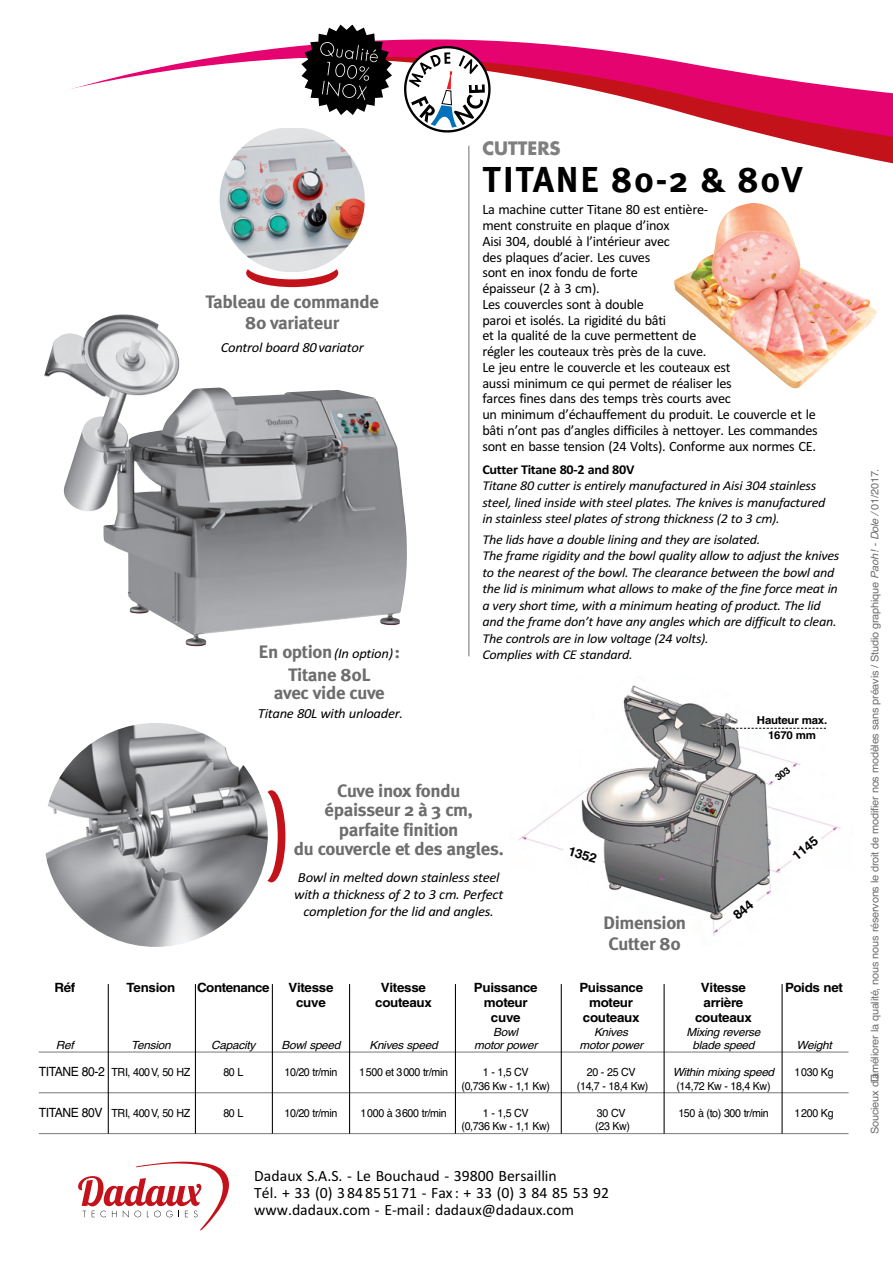
<style>
.page{position:relative;width:893px;height:1263px;background:#fff}
.page>*{position:absolute;margin:0;border:0;box-sizing:border-box;transform-origin:0 0}
.t1{font:700 36px "Meta Plus";letter-spacing:.04em;color:#000}
.t2{font:700 18px/19.5px "Meta Plus";letter-spacing:-.02em;color:#6d6d6d;text-align:center;scale:1.05 1}
.t3{font:700 18px "Futura";color:#808080}
.t4{font:15.75px/17.2px "Calibri";color:#000}
.t5{font:14.25px/15.8px "Calibri";letter-spacing:-.02em;color:#000}
.t6{font:italic 13.95px/16.8px "Calibri";letter-spacing:-.02em;color:#000;text-align:center;scale:1.05 1}
.t7{font:italic 13.5px/16.5px "Calibri";letter-spacing:-.02em;color:#000;scale:1.05 1}
.t8{font:700 13.5px "Calibri";letter-spacing:-.02em;color:#000;scale:1.05 1}
.t9{font:700 12.9px "Helvetica";color:#000;scale:1.05 1}
.t10{font:700 12.75px "Helvetica";letter-spacing:-.02em;color:#000;scale:1.05 1}
.t11{font:11.25px "Helvetica";letter-spacing:-.035em;color:#000;scale:.95 1}
.t12{font:italic 11.25px "Helvetica";color:#000;scale:1.05 1}
.t13{font:700 10.95px/15px "Helvetica";letter-spacing:-.02em;color:#000;text-align:center;scale:1.05 1}
.t14{font:10.5px "Helvetica";letter-spacing:-.02em;color:#6d6d6d;scale:1.05 1}
.s1{font-family:"Meta Plus";font-weight:700;font-style:normal;font-size:18px;color:#6d6d6d}
.s2{font-size:12.75px}
.s3{font-style:italic}
</style>
<div class="page">
<svg style="left:78px;top:1162px;width:151px;height:68px"></svg>
<img style="left:519px;top:685px;width:322px;height:251px">
<svg style="left:68px;top:24px;width:825px;height:237px"></svg>
<hr style="left:39px;top:1051px;width:809px;height:1px;background:#878787">
<hr style="left:39px;top:1092px;width:809px;height:1px;background:#878787">
<hr style="left:39px;top:1133px;width:809px;height:1px;background:#878787">
<hr style="left:108px;top:984px;width:1px;height:149px;background:#000">
<hr style="left:195px;top:984px;width:1px;height:149px;background:#000">
<hr style="left:272px;top:984px;width:1px;height:149px;background:#000">
<hr style="left:349px;top:984px;width:1px;height:149px;background:#000">
<hr style="left:455px;top:984px;width:1px;height:149px;background:#000">
<hr style="left:561px;top:984px;width:1px;height:149px;background:#000">
<hr style="left:664px;top:984px;width:1px;height:149px;background:#000">
<hr style="left:781px;top:984px;width:2px;height:149px;background:#000">
<svg style="left:246px;top:269px;width:92px;height:18px"></svg>
<svg style="left:267px;top:790px;width:18px;height:92px"></svg>
<svg style="left:301px;top:25px;width:91px;height:90px"></svg>
<svg style="left:402px;top:44px;width:90px;height:90px"></svg>
<img style="left:674px;top:203px;width:203px;height:186px">
<hr style="left:468px;top:146px;width:1px;height:510px;background:#6d6d6d">
<img style="left:44px;top:723px;width:224px;height:224px;border-radius:50%">
<svg style="left:562px;top:842px;width:42px;height:25px"></svg>
<svg style="left:786px;top:831px;width:38px;height:34px"></svg>
<img style="left:44px;top:314px;width:363px;height:332px">
<svg style="left:713px;top:728px;width:113px;height:1px"></svg>
<svg style="left:726px;top:894px;width:34px;height:32px"></svg>
<svg style="left:771px;top:763px;width:23px;height:21px"></svg>
<p class="t2" style="left:205px;top:293px;width:167px;line-height:20.7px">Tableau de commande<br>80 variateur</p>
<p class="t6" style="left:221px;top:340px;width:138px">Control board 80variator</p>
<p class="t6" style="left:259px;top:646px;width:136px"><span class="s1">En option</span>(In option)<span class="s1">:</span></p>
<p class="t2" style="left:274px;top:667px;width:107px;line-height:18px">Titane 80L avec vide cuve</p>
<p class="t6" style="left:258px;top:706px;width:140px">Titane 80L with unloader.</p>
<p class="t3" style="left:482px;top:140px;width:80px">CUTTERS</p>
<h1 class="t1" style="left:482px;top:165px;width:322px">TITANE 80-2 &amp; 80V</h1>
<p class="t5" style="left:482px;top:203px;width:337px">La machine cutter Titane 80 est entière-<br>ment construite en plaque d’inox<br>Aisi 304, doublé à l’intérieur avec<br>des plaques d’acier. Les cuves<br>sont en inox fondu de forte<br>épaisseur (2 à 3 cm).<br>Les couvercles sont à double<br>paroi et isolés. La rigidité du bâti<br>et la qualité de la cuve permettent de<br>régler les couteaux très près de la cuve.<br>Le jeu entre le couvercle et les couteaux est<br>aussi minimum ce qui permet de réaliser les<br>farces fines dans des temps très courts avec<br>un minimum d’échauffement du produit. Le couvercle et le bâti n’ont pas d’angles difficiles à nettoyer. Les commandes sont en basse tension (24 Volts). Conforme aux normes CE.</p>
<p class="t8" style="left:482px;top:461px;width:146px">Cutter Titane 80-2 and 80V</p>
<p class="t7" style="left:482px;top:478px;width:328px">Titane 80 cutter is entirely manufactured in Aisi 304 stainless steel, lined inside with steel plates. The knives is manufactured in stainless steel plates of strong thickness (2 to 3 cm).</p>
<p class="t7" style="left:482px;top:532px;width:342px">The lids have a double lining and they are isolated.<br>The frame rigidity and the bowl quality allow to adjust the knives to the nearest of the bowl. The clearance between the bowl and the lid is minimum what allows to make of the fine force meat in a very short time, with a minimum heating of product. The lid and the frame don’t have any angles which are difficult to clean.<br>The controls are in low voltage (24 volts).<br>Complies with CE standard.</p>
<p class="t13" style="left:757px;top:714px;width:68px">Hauteur max.<br>1670 mm</p>
<p class="t2" style="left:294px;top:782px;width:201px">Cuve inox fondu<br>épaisseur 2 à 3 cm, parfaite finition<br>du couvercle et des angles.</p>
<p class="t6" style="left:294px;top:870px;width:201px">Bowl in melted down stainless steel with a thickness of 2 to 3 cm. Perfect completion for the lid and angles.</p>
<p class="t9" style="left:570px;top:846px;width:29px;rotate:16deg">1352</p>
<p class="t9" style="left:791px;top:854px;width:29px;rotate:-39deg">1145</p>
<p class="t2" style="left:603px;top:914px;width:81px;line-height:20.7px;text-align:left">Dimension<br>Cutter 80</p>
<p class="t10" style="left:54px;top:983px;width:21px">Réf</p>
<p class="t10" style="left:127px;top:983px;width:48px">Tension</p>
<p class="t10" style="left:197px;top:983px;width:71px">Contenance</p>
<p class="t10" style="left:288px;top:983px;width:44px">Vitesse</p>
<p class="t10" style="left:381px;top:983px;width:44px">Vitesse</p>
<p class="t10" style="left:474px;top:983px;width:62px">Puissance</p>
<p class="t10" style="left:579px;top:983px;width:62px">Puissance</p>
<p class="t10" style="left:701px;top:983px;width:44px">Vitesse</p>
<p class="t10" style="left:785px;top:983px;width:56px">Poids net</p>
<p class="t10" style="left:296px;top:998px;width:30px">cuve</p>
<p class="t10" style="left:375px;top:998px;width:55px">couteaux</p>
<p class="t10" style="left:484px;top:998px;width:43px">moteur</p>
<p class="t10" style="left:589px;top:998px;width:43px">moteur</p>
<p class="t10" style="left:703px;top:998px;width:39px">arrière</p>
<p class="t10" style="left:491px;top:1013px;width:30px">cuve</p>
<p class="t10" style="left:583px;top:1013px;width:55px">couteaux</p>
<p class="t10" style="left:695px;top:1013px;width:55px">couteaux</p>
<p class="t12" style="left:493px;top:1027px;width:27px">Bowl</p>
<p class="t12" style="left:594px;top:1027px;width:36px">Knives</p>
<p class="t12" style="left:687px;top:1027px;width:74px">Mixing reverse</p>
<p class="t12" style="left:56px;top:1041px;width:21px">Ref</p>
<p class="t12" style="left:131px;top:1041px;width:41px">Tension</p>
<p class="t12" style="left:211px;top:1041px;width:46px">Capacity</p>
<p class="t12" style="left:281px;top:1041px;width:60px">Bowl speed</p>
<p class="t12" style="left:369px;top:1041px;width:69px">Knives speed</p>
<p class="t12" style="left:474px;top:1041px;width:64px">motor power</p>
<p class="t12" style="left:580px;top:1041px;width:64px">motor power</p>
<p class="t12" style="left:692px;top:1041px;width:63px">blade speed</p>
<p class="t12" style="left:796px;top:1041px;width:37px">Weight</p>
<p class="t11" style="left:39px;top:1068px;width:161px"><span class="s2">TITANE 80-2</span> TRI, 400V, 50 HZ</p>
<p class="t11" style="left:223px;top:1068px;width:23px">80 L</p>
<p class="t11" style="left:285px;top:1068px;width:57px">10/20 tr/min</p>
<p class="t11" style="left:359px;top:1068px;width:95px">1500 et 3000 tr/min</p>
<p class="t11" style="left:483px;top:1068px;width:50px">1 - 1,5 CV</p>
<p class="t11" style="left:587px;top:1068px;width:53px">20 - 25 CV</p>
<p class="t12" style="left:673px;top:1068px;width:100px">Within mixing speed</p>
<p class="t11" style="left:794px;top:1068px;width:43px">1030 Kg</p>
<p class="t11" style="left:461px;top:1081px;width:95px">(0,736 Kw - 1,1 Kw)</p>
<p class="t11" style="left:577px;top:1081px;width:77px">(14,7 - 18,4 Kw)</p>
<p class="t11" style="left:676px;top:1081px;width:101px">(14,72 Kw - 18,4 Kw)</p>
<p class="t11" style="left:39px;top:1108px;width:161px"><span class="s2">TITANE 80V</span> TRI, 400V, 50 HZ</p>
<p class="t11" style="left:223px;top:1108px;width:23px">80 L</p>
<p class="t11" style="left:285px;top:1108px;width:57px">10/20 tr/min</p>
<p class="t11" style="left:360px;top:1108px;width:92px">1000 à 3600 tr/min</p>
<p class="t11" style="left:483px;top:1108px;width:50px">1 - 1,5 CV</p>
<p class="t11" style="left:597px;top:1108px;width:32px">30 CV</p>
<p class="t11" style="left:678px;top:1108px;width:97px">150 à (to) 300 tr/min</p>
<p class="t11" style="left:794px;top:1108px;width:43px">1200 Kg</p>
<p class="t11" style="left:461px;top:1122px;width:95px">(0,736 Kw - 1,1 Kw)</p>
<p class="t11" style="left:595px;top:1122px;width:38px">(23 Kw)</p>
<p class="t4" style="left:254px;top:1168px;width:356px">Dadaux S.A.S. - Le Bouchaud - 39800 Bersaillin<br>Tél. + 33 (0) 3 84 85 51 71 - Fax : + 33 (0) 3 84 85 53 92 www.dadaux.com - E-mail : dadaux@dadaux.com</p>
<p class="t14" style="left:871px;top:1134px;width:635px;rotate:-90deg">Soucieux dʼaméliorer la qualité, nous nous réservons le droit de modifier nos modèles sans préavis / Studio graphique <span class="s3">Paoh! - Dole /</span> 01/2017.</p>
</div>
